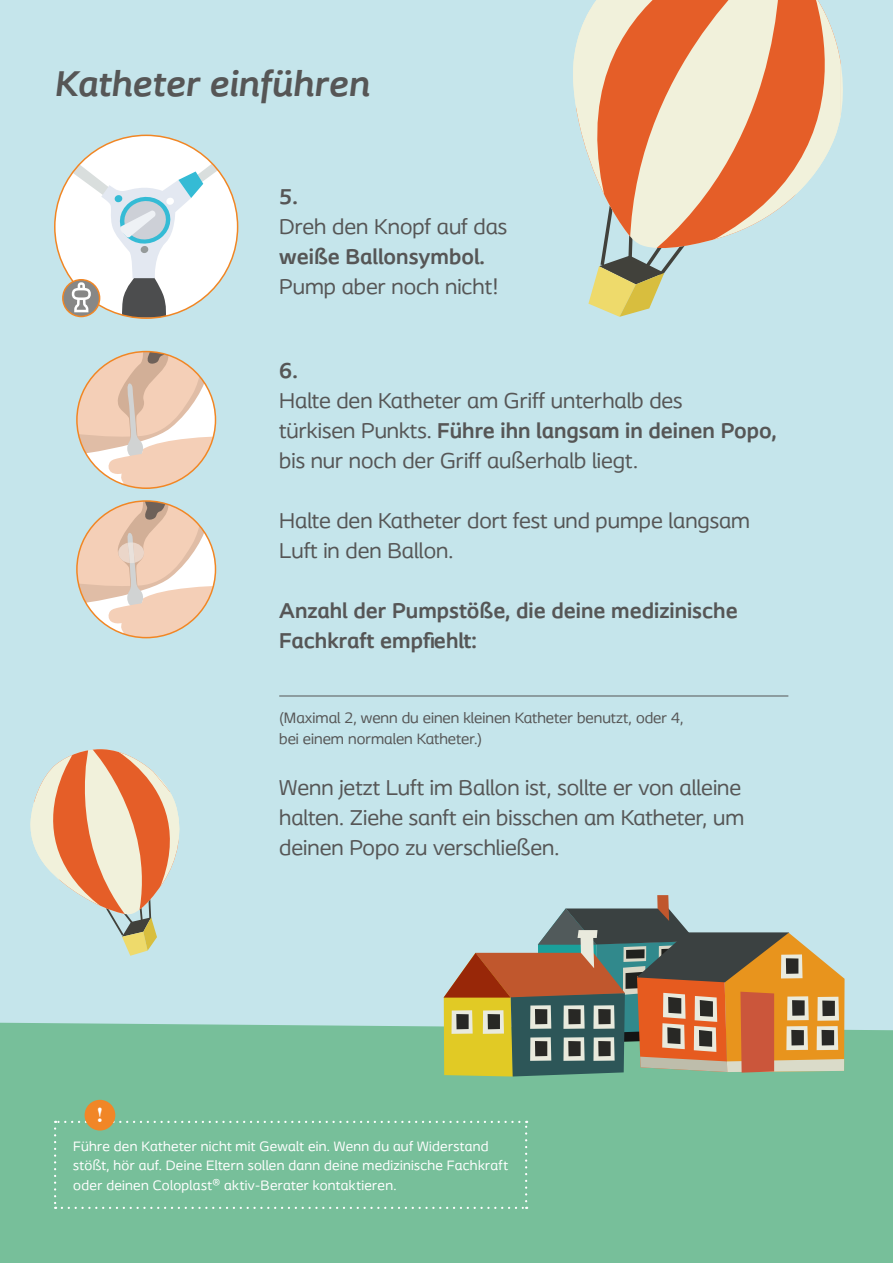
<style>
.page{position:relative;width:893px;height:1263px;background:#c5e5eb}
.page>*{position:absolute;margin:0;border:0;box-sizing:border-box;transform-origin:0 0}
.Spread_introduction{font:italic 700 37.5px "Coloplast";color:#565656}
.t1{font:22.5px/30px "Coloplast";color:#565656}
.t2{font:700 22.5px "Coloplast";color:#565656}
.t3{font:700 21px "Times";color:#fff}
.t4{font:15.75px/21px "Coloplast";color:#565656}
.infokasten{font:14.25px/19.5px "Coloplast";letter-spacing:.025em;color:#fff}
.s1{font-weight:700}
.s2{font-weight:400}
</style>
<div class="page">
<div style="left:0;top:1023px;width:893px;height:240px;background:#77bf9a"></div>
<svg style="left:443px;top:895px;width:402px;height:181px"></svg>
<div style="left:456px;top:1014px;width:13px;height:15px;background:#282825"></div>
<hr style="left:279px;top:696px;width:509px;height:1px;background:#565656">
<div style="left:54px;top:1121px;width:473px;height:88px;background:#77bf9a"></div>
<div style="left:85px;top:1100px;width:30px;height:30px;background:#f18627;border-radius:50%"></div>
<svg style="left:77px;top:352px;width:138px;height:136px"></svg>
<svg style="left:76px;top:500px;width:140px;height:138px"></svg>
<svg style="left:573px;top:0;width:268px;height:317px"></svg>
<svg style="left:30px;top:749px;width:150px;height:207px"></svg>
<svg style="left:55px;top:135px;width:182px;height:183px"></svg>
<div style="left:62px;top:279px;width:38px;height:38px;border:2px solid #f18624;border-radius:50%"></div>
<p class="Spread_introduction" style="left:54px;top:61px;width:317px">Katheter einführen</p>
<p class="t2" style="left:279px;top:183px;width:20px">5.</p>
<p class="t1" style="left:279px;top:211px;width:229px">Dreh den Knopf auf das <span class="s1">weiße Ballonsymbol.</span></p>
<p class="t1" style="left:279px;top:271px;width:221px">Pump aber noch nicht!</p>
<p class="t2" style="left:279px;top:357px;width:20px">6.</p>
<p class="t1" style="left:279px;top:386px;width:405px">Halte den Katheter am Griff unterhalb des</p>
<p class="t2" style="left:279px;top:417px;width:499px"><span class="s2">türkisen Punkts.</span> Führe ihn langsam in deinen Popo,</p>
<p class="t1" style="left:279px;top:446px;width:360px">bis nur noch der Griff außerhalb liegt.</p>
<p class="t1" style="left:279px;top:506px;width:472px">Halte den Katheter dort fest und pumpe langsam<br>Luft in den Ballon.</p>
<p class="t2" style="left:279px;top:597px;width:460px">Anzahl der Pumpstöße, die deine medizinische</p>
<p class="t2" style="left:279px;top:627px;width:199px">Fachkraft empfiehlt:</p>
<p class="t3" style="left:96px;top:1095px;width:8px">!</p>
<p class="t4" style="left:279px;top:707px;width:406px">(Maximal 2, wenn du einen kleinen Katheter benutzt, oder 4, bei einem normalen Katheter.)</p>
<p class="t1" style="left:279px;top:773px;width:464px">Wenn jetzt Luft im Ballon ist, sollte er von alleine</p>
<p class="t1" style="left:279px;top:803px;width:466px">halten. Ziehe sanft ein bisschen am Katheter, um deinen Popo zu verschließen.</p>
<p class="infokasten" style="left:73px;top:1136px;width:436px">Führe den Katheter nicht mit Gewalt ein. Wenn du auf Widerstand stößt, hör auf. Deine Eltern sollen dann deine medizinische Fachkraft oder deinen Coloplast® aktiv-Berater kontaktieren.</p>
</div>
